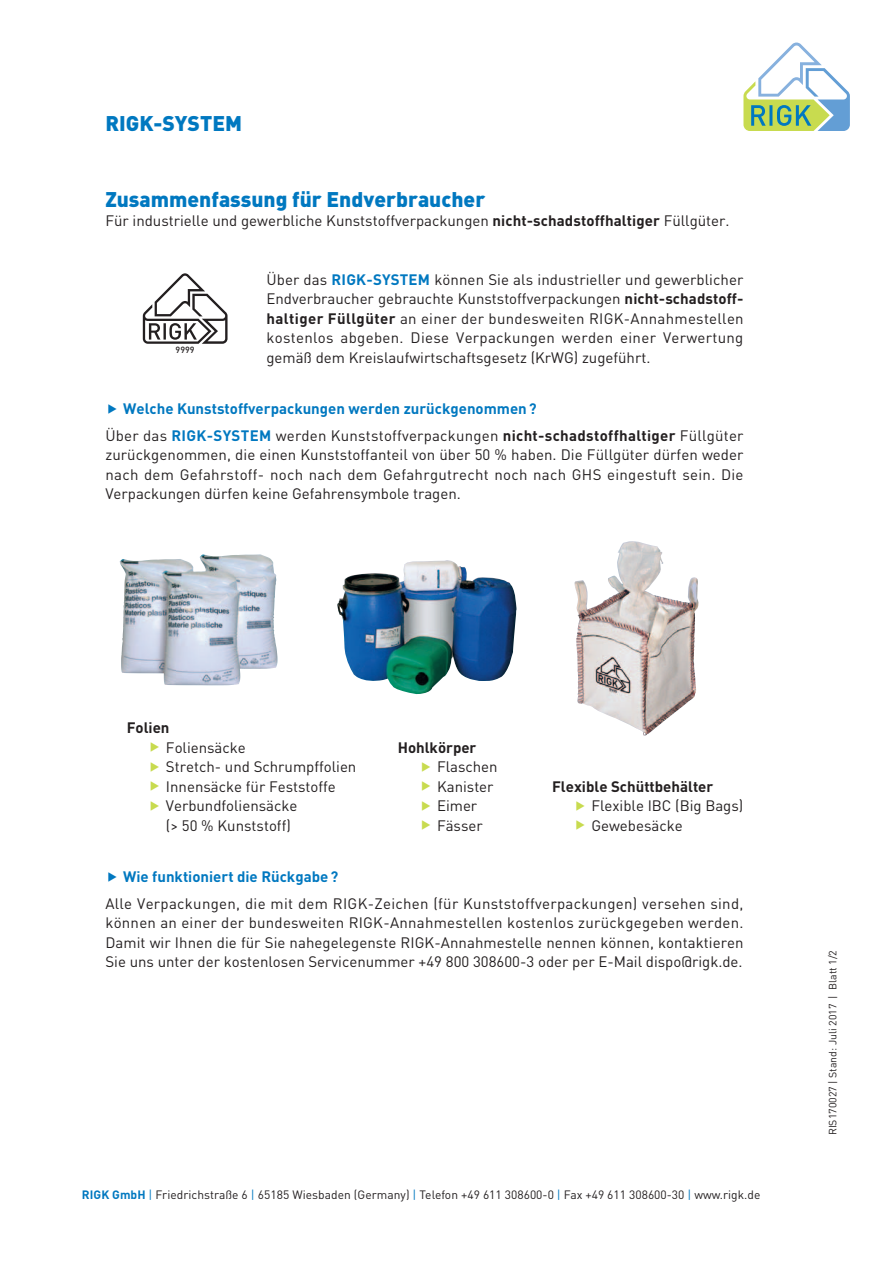
<style>
.page{position:relative;width:893px;height:1263px;background:#fff}
.page>*{position:absolute;margin:0;border:0;box-sizing:border-box;transform-origin:0 0}
.t1{font:900 21px "DIN Offc";color:#0078c0}
.t2{font:15px/19.5px "DIN Offc";color:#231f20;text-align:justify}
.t3{font:700 15px/26.2px "DIN Offc";color:#0078c0}
.t4{font:15px/26.2px "DIN Offc";letter-spacing:.02em;color:#231f20}
.t5{font:700 15px "DIN Offc";color:#231f20}
.t6{font:12px "FFDIN";letter-spacing:.005em;color:#231f20}
.t7{font:10.5px "DIN Offc";color:#231f20}
.t8{font:500 8.85px "DIN Offc";color:#231f20}
.s1{font-weight:700}
.s2{font-weight:700;color:#0078c0}
.s3{font-weight:400;color:#231f20}
.s4{color:#231f20}
.s5{color:#c8db4f}
.s6{color:#0078c0}
</style>
<div class="page">
<svg style="left:743px;top:42px;width:107px;height:89px"></svg>
<svg style="left:142px;top:273px;width:86px;height:71px"></svg>
<img style="left:337px;top:560px;width:179px;height:134px">
<img style="left:574px;top:541px;width:124px;height:195px">
<img style="left:120px;top:554px;width:157px;height:99px">
<h1 class="t1" style="left:105px;top:116px;width:138px">RIGK-SYSTEM</h1>
<h1 class="t1" style="left:105px;top:192px;width:381px">Zusammenfassung für Endverbraucher</h1>
<p class="t2" style="left:105px;top:213px;width:625px">Für industrielle und gewerbliche Kunststoffverpackungen <span class="s1">nicht-schadstoffhaltiger</span> Füllgüter.</p>
<p class="t2" style="left:266px;top:271px;width:479px">Über das <span class="s2">RIGK-SYSTEM</span> können Sie als industrieller und gewerb licher Endverbraucher gebrauchte Kunststoffverpackungen <span class="s1">nicht-schadstoff&shy;haltiger Füllgüter</span> an einer der bundesweiten RIGK-Annahmestellen kostenlos abgeben. Diese Verpackungen werden einer Verwertung gemäß dem Kreislaufwirtschaftsgesetz (KrWG) zugeführt.</p>
<p class="t3" style="left:105px;top:397px;width:639px">◆ Welche Kunststoffverpackungen werden zurückgenommen ?<br><span class="s3">Über das</span> RIGK-SYSTEM <span class="s3">werden Kunststoffverpackungen</span> <span class="s4">nicht-schadstoffhaltiger</span> <span class="s3">Füllgüter</span></p>
<p class="t2" style="left:105px;top:447px;width:639px">zurückgenommen, die einen Kunststoffanteil von über 50 % haben. Die Füllgüter dürfen weder nach dem Gefahrstoff- noch nach dem Gefahrgutrecht noch nach GHS eingestuft sein. Die Verpackungen dürfen keine Gefahrensymbole tragen.</p>
<p class="t8" style="left:176px;top:345px;width:21px">9999</p>
<p class="t5" style="left:127px;top:723px;width:44px">Folien</p>
<p class="t2" style="left:148px;top:739px;width:99px"><span class="s5">◆</span> Foliensäcke</p>
<p class="t2" style="left:148px;top:759px;width:210px"><span class="s5">◆</span> Stretch- und Schrumpffolien</p>
<p class="t2" style="left:148px;top:778px;width:189px"><span class="s5">◆</span> Innensäcke für Feststoffe</p>
<p class="t2" style="left:166px;top:798px;width:133px;text-indent:-18px"><span class="s5">◆</span> Verbundfoliensäcke (&gt; 50 % Kunststoff)</p>
<p class="t5" style="left:398px;top:742px;width:80px">Hohlkörper</p>
<p class="t2" style="left:419px;top:759px;width:80px"><span class="s5">◆</span> Flaschen</p>
<p class="t2" style="left:419px;top:778px;width:76px"><span class="s5">◆</span> Kanister</p>
<p class="t2" style="left:419px;top:798px;width:60px"><span class="s5">◆</span> Eimer</p>
<p class="t2" style="left:419px;top:817px;width:65px"><span class="s5">◆</span> Fässer</p>
<p class="t5" style="left:552px;top:781px;width:163px">Flexible Schüttbehälter</p>
<p class="t2" style="left:573px;top:798px;width:171px"><span class="s5">◆</span> Flexible IBC (Big Bags)</p>
<p class="t2" style="left:573px;top:817px;width:111px"><span class="s5">◆</span> Gewebesäcke</p>
<p class="t4" style="left:105px;top:866px;width:639px"><span class="s6">◆</span> <span class="s2">Wie funktioniert die Rückgabe ?<br></span>Alle Verpackungen, die mit dem RIGK-Zeichen (für Kunststoffverpackungen) versehen sind,</p>
<p class="t2" style="left:105px;top:915px;width:639px">können an einer der bundesweiten RIGK-Annahmestellen kostenlos zurückgegeben werden.<br>Damit wir Ihnen die für Sie nahegelegenste RIGK-Annahmestelle nennen können, kontaktieren Sie uns unter der kostenlosen Servicenummer +49 800 308600-3 oder per E-Mail dispo@rigk.de.</p>
<p class="t6" style="left:82px;top:1190px;width:680px"><span class="s2">RIGK GmbH</span> <span class="s6">|</span> Friedrichstraße 6 <span class="s6">|</span> 65185 Wiesbaden (Germany) <span class="s6">|</span> Telefon +49 611 308600-0 <span class="s6">|</span> Fax +49 611 308600-30 <span class="s6">|</span> www.rigk.de</p>
<p class="t7" style="left:829px;top:1135px;width:187px;rotate:-90deg">RIS170027 | Stand: Juli 2017 | Blatt 1/2</p>
</div>
